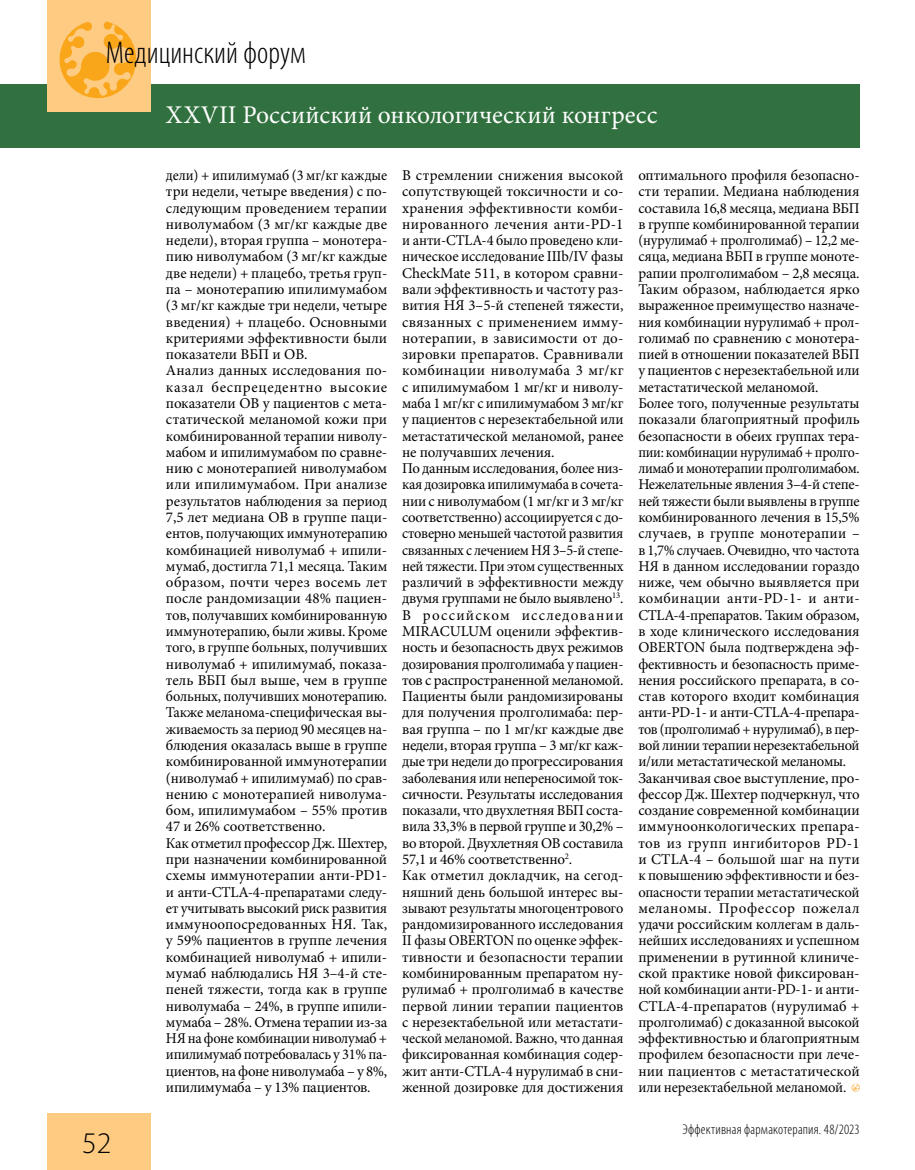
<style>
.page{position:relative;width:915px;height:1170px;background:#fff}
.page>*{position:absolute;margin:0;border:0;box-sizing:border-box;transform-origin:0 0}
.t1{font:300 condensed 31.5px "Myriad Pro";color:#000}
.t2{font:300 30px "Myriad Pro";color:#000}
.t3{font:25.5px "Minion Pro";letter-spacing:.005em;color:#fff}
.t4{font:15px/16.4px "Minion Pro";letter-spacing:-.01em;color:#000}
.t5{font:15px/16.4px "Minion Pro";letter-spacing:-.01em;color:#000;scale:.95 1}
.t6{font:300 condensed 14.25px "Myriad Pro";letter-spacing:.015em;color:#000}
</style>
<div class="page">
<div style="left:0;top:84px;width:859px;height:63px;background:#31713f"></div>
<div style="left:47px;top:1113px;width:103px;height:56px;background:#fecb83"></div>
<div style="left:47px;top:0;width:103px;height:111px;background:#fecb83"></div>
<svg style="left:59px;top:22px;width:78px;height:77px"></svg>
<svg style="left:851px;top:1083px;width:8px;height:8px"></svg>
<h1 class="t1" style="left:106px;top:34px;width:201px">Медицинский форум</h1>
<h3 class="t3" style="left:166px;top:98px;width:493px">XXVII Российский онкологический конгресс</h3>
<h2 class="t2" style="left:82px;top:1126px;width:31px">52</h2>
<p class="t5" style="left:166px;top:167px;width:234px">дели) + ипилимумаб (3 мг/кг каждые три недели, четыре введения) с по&shy;следующим проведением терапии ниволумабом (3 мг/кг каждые две недели), вторая группа – монотера&shy;пию ниволумабом (3 мг/кг каждые две недели) + плацебо, третья груп&shy;па – монотерапию ипилимумабом (3 мг/кг каждые три недели, четыре введения) + плацебо. Основными критериями эффективности были показатели ВБП и ОВ.<br>Анализ данных исследования по&shy;казал беспрецедентно высокие показатели ОВ у пациентов с мета&shy;статической меланомой кожи при комбинированной терапии ниволу&shy;мабом и ипилимумабом по сравне&shy;нию с монотерапией ниволумабом или ипилимумабом. При анализе результатов наблюдения за период<br>7,5 лет медиана ОВ в группе паци&shy;ентов, получающих иммунотерапию комбинацией ниволумаб + ипили&shy;мумаб, достигла 71,1 месяца. Таким образом, почти через восемь лет после рандомизации 48% пациен&shy;тов, получавших комбинированную иммунотерапию, были живы. Кроме того, в группе больных, получивших ниволумаб + ипилимумаб, показа&shy;тель ВБП был выше, чем в группе больных, получивших монотерапию.<br>Также меланома-специфическая вы&shy;живаемость за период 90 месяцев на&shy;блюдения оказалась выше в группе комбинированной иммунотерапии (ниволумаб + ипилимумаб) по срав&shy;нению с монотерапией ниволума&shy;бом, ипилимумабом – 55% против<br>47 и 26% соответственно.<br>Как отметил профессор Дж. Шехтер, при назначении комбинированной схемы иммунотерапии анти-PD1- и анти-CTLA-4-препаратами следу&shy;ет учитывать высокий риск развития иммуноопосредованных НЯ. Так, у 59% пациентов в группе лечения комбинацией ниволумаб + ипили&shy;мумаб наблюдались НЯ 3–4-й сте&shy;пеней тяжести, тогда как в группе ниволумаба – 24%, в группе ипили&shy;мумаба – 28%. Отмена терапии из-за<br>НЯ на фоне комбинации ниволумаб + ипилимумаб потребовалась у 31% па&shy;циентов, на фоне ниволумаба – у 8%, ипилимумаба – у 13% пациентов.</p>
<p class="t4" style="left:402px;top:167px;width:223px">В стремлении снижения высокой сопутствующей токсичности и со&shy;хранения эффективности комби&shy;нированного лечения анти-PD-1 и анти-СTLA-4 было проведено кли&shy;ническое исследование IIIb/IV фазы CheckMate 511, в котором сравни&shy;вали эффективность и частоту раз&shy;вития НЯ 3–5-й степеней тяжести, связанных с применением имму&shy;нотерапии, в зависимости от до&shy;зировки препаратов. Сравнивали комбинации ниволумаба 3 мг/кг с ипилимумабом 1 мг/кг и ниволу&shy;маба 1 мг/кг с ипилимумабом 3 мг/кг у пациентов с нерезектабельной или метастатической меланомой, ранее не получавших лечения.<br>По данным исследования, более низ&shy;кая дозировка ипилимумаба в сочета&shy;нии с ниволумабом (1 мг/кг и 3 мг/кг соответственно) ассоциируется с до&shy;стоверно меньшей частотой развития связанных с лечением НЯ 3–5-й степе&shy;ней тяжести. При этом существенных различий в эффективности между двумя группами не было выявлено<sup>13</sup>.<br>В российском исследовании MIRACULUM оценили эффектив&shy;ность и безопасность двух режимов дозирования пролголимаба у пациен&shy;тов с распространенной меланомой.<br>Пациенты были рандомизированы для получения пролголимаба: пер&shy;вая группа – по 1 мг/кг каждые две недели, вторая группа – 3 мг/кг каж&shy;дые три недели до прогрессирования заболевания или непереносимой ток&shy;сичности. Результаты исследования показали, что двухлетняя ВБП соста&shy;вила 33,3% в первой группе и 30,2% – во второй. Двухлетняя ОВ составила 57,1 и 46% соответственно<sup>2</sup>.<br>Как отметил докладчик, на сегод&shy;няшний день большой интерес вы&shy;зывают результаты многоцентрового рандомизированного исследования II фазы OBERTON по оценке эффек&shy;тивности и безопасности терапии комбинированным препаратом ну&shy;рулимаб + пролголимаб в качестве первой линии терапии пациентов с нерезектабельной или метастати&shy;ческой меланомой. Важно, что данная фиксированная комбинация содер&shy;жит анти-CTLA-4 нурулимаб в сни&shy;женной дозировке для достижения</p>
<p class="t4" style="left:638px;top:167px;width:223px">оптимального профиля безопасно&shy;сти терапии. Медиана наблюдения составила 16,8 месяца, медиана ВБП в группе комбинированной терапии (нурулимаб + пролголимаб) – 12,2 ме&shy;сяца, медиана ВБП в группе моноте&shy;рапии пролголимабом – 2,8 месяца.<br>Таким образом, наблюдается ярко выраженное преимущество назначе&shy;ния комбинации нурулимаб + прол&shy;голимаб по сравнению с монотера&shy;пией в отношении показателей ВБП у пациентов с нерезектабельной или метастатической меланомой.<br>Более того, полученные результаты показали благоприятный профиль безопасности в обеих группах тера&shy;пии: комбинации нурулимаб + пролго&shy;лимаб и монотерапии пролголимабом.<br>Нежелательные явления 3–4-й степе&shy;ней тяжести были выявлены в группе комбинированного лечения в 15,5% случаев, в группе монотерапии – в 1,7% случаев. Очевидно, что частота НЯ в данном исследовании гораздо ниже, чем обычно выявляется при комбинации анти-PD-1- и анти-CTLA-4-препаратов. Таким образом, в ходе клинического исследования OBERTON была подтверждена эф&shy;фективность и безопасность приме&shy;нения российского препарата, в со&shy;став которого входит комбинация анти-PD-1- и анти-CTLA-4-препара&shy;тов (пролголимаб + нурулимаб), в пер&shy;вой линии терапии нерезектабельной и/или метастатической меланомы.<br>Заканчивая свое выступление, про&shy;фессор Дж. Шехтер подчеркнул, что создание современной комбинации иммуноонкологических препара&shy;тов из групп ингибиторов PD-1 и CTLA-4 – большой шаг на пути к повышению эффективности и без&shy;опасности терапии метастатической меланомы. Профессор пожелал удачи российским коллегам в даль&shy;нейших исследованиях и успешном применении в рутинной клиниче&shy;ской практике новой фиксирован&shy;ной комбинации анти-PD-1- и анти-CTLA-4-препаратов (нурулимаб + пролголимаб) с доказанной высокой эффективностью и благоприятным профилем безопасности при лече&shy;нии пациентов с метастатической или нерезектабельной меланомой.</p>
<p class="t6" style="left:682px;top:1120px;width:179px">Эффективная фармакотерапия. 48/2023</p>
</div>
